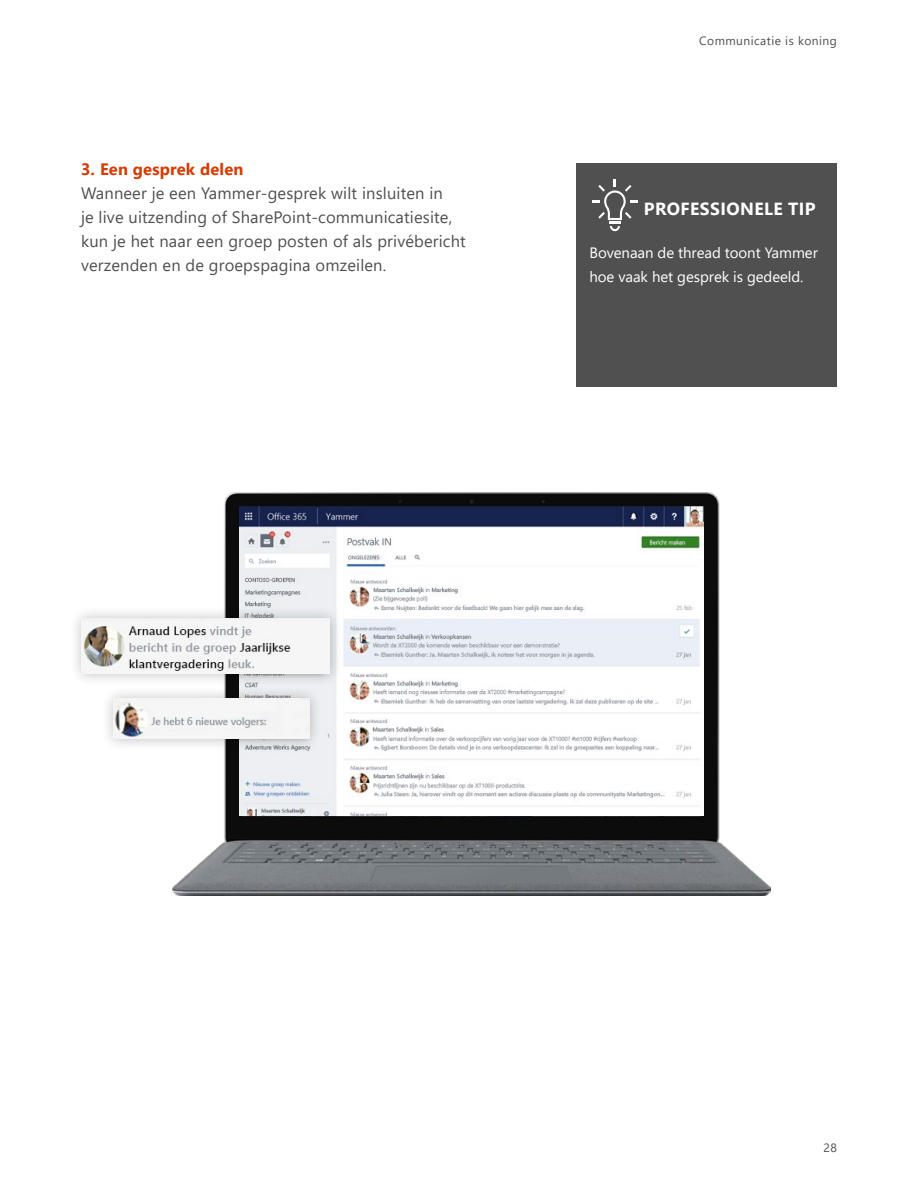
<style>
.page{position:relative;width:918px;height:1188px;background:#fff}
.page>*{position:absolute;margin:0;border:0;box-sizing:border-box;transform-origin:0 0}
.t1{font:700 17.55px "Segoe UI";letter-spacing:.025em;color:#fff}
.t2{font:16.5px/24px "Segoe UI";letter-spacing:.01em;color:#505050}
.t3{font:700 16.5px "Segoe UI";letter-spacing:.01em;color:#d83b01}
.t4{font:15px/24px "Segoe UI";letter-spacing:-.005em;color:#fff}
.t5{font:12px "Segoe UI";letter-spacing:.04em;color:#505050}
</style>
<div class="page">
<img style="left:173px;top:492px;width:597px;height:403px">
<img style="left:240px;top:507px;width:463px;height:308px">
<div style="left:69px;top:606px;width:274px;height:81px;background:#000;opacity:.25"></div>
<img style="left:82px;top:618px;width:248px;height:56px">
<div style="left:101px;top:686px;width:222px;height:66px;background:#000;opacity:.25"></div>
<img style="left:113px;top:698px;width:197px;height:41px">
<div style="left:576px;top:163px;width:261px;height:224px;background:#505050"></div>
<svg style="left:593px;top:179px;width:44px;height:52px"></svg>
<p class="t3" style="left:81px;top:154px;width:164px">3. Een gesprek delen</p>
<p class="t2" style="left:81px;top:180px;width:386px">Wanneer je een Yammer-gesprek wilt insluiten in<br>je live uitzending of SharePoint-communicatiesite, kun je het naar een groep posten of als privébericht verzenden en de groepspagina omzeilen.</p>
<p class="t5" style="left:699px;top:29px;width:139px">Communicatie is koning</p>
<p class="t1" style="left:644px;top:192px;width:173px">PROFESSIONELE TIP</p>
<p class="t4" style="left:590px;top:240px;width:230px">Bovenaan de thread toont Yammer hoe vaak het gesprek is gedeeld.</p>
<p class="t5" style="left:824px;top:1136px;width:15px">28</p>
</div>
